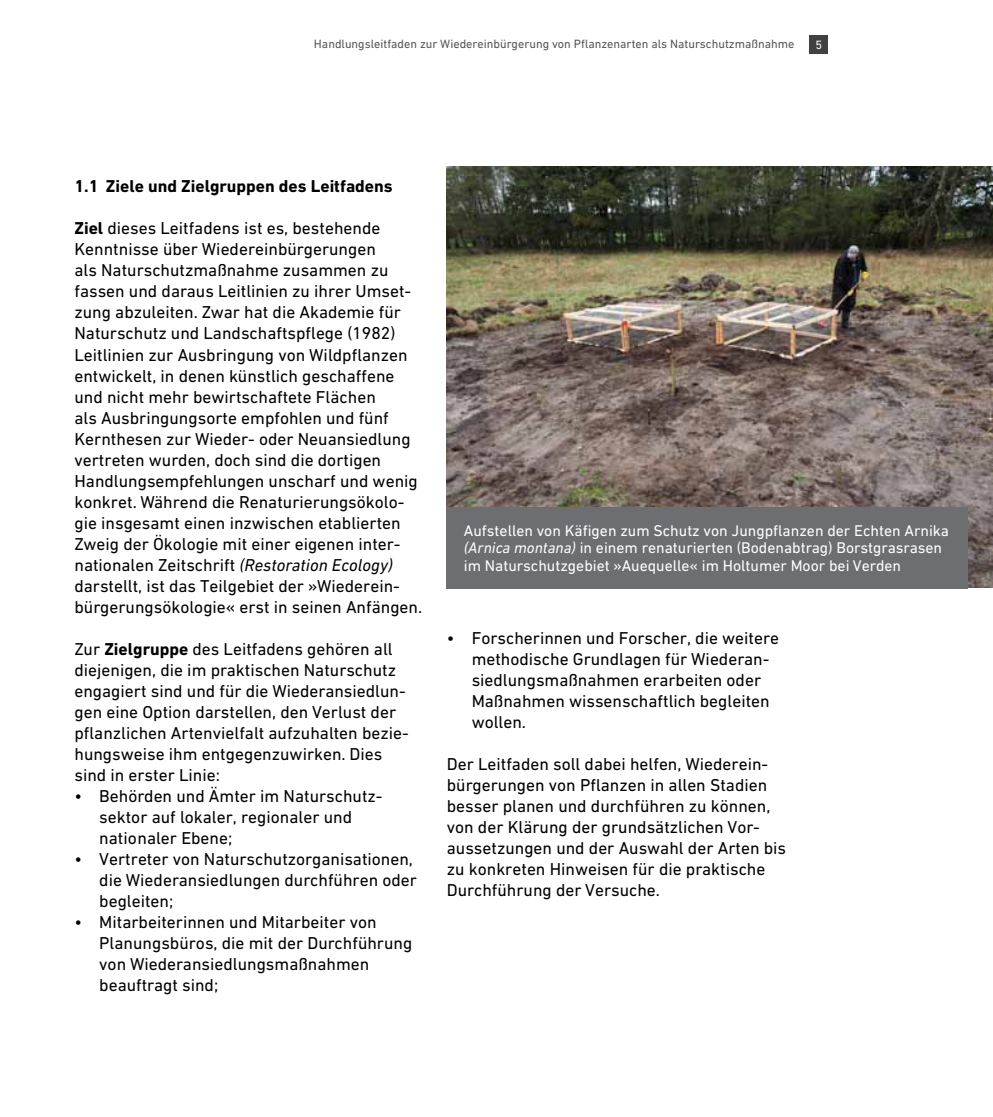
<style>
.page{position:relative;width:993px;height:1117px;background:#fff}
.page>*{position:absolute;margin:0;border:0;box-sizing:border-box;transform-origin:0 0}
.t1{font:17.5px/21px "DIN Next W1 G";color:#000}
.t2{font:700 17.5px "DIN Next W1 G";color:#000}
.t3{font:15.75px/17.5px "DIN Next W1 G";color:#fff}
.t4{font:12.25px "DIN Next W1 G";color:#565659}
.t5{font:12.25px "DIN Next W1 G";color:#fff}
.s1{font-weight:700}
.s2{font-style:italic}
</style>
<div class="page">
<div style="left:809px;top:35px;width:19px;height:19px;background:#414042"></div>
<img style="left:446px;top:167px;width:546px;height:420px">
<div style="left:446px;top:506px;width:521px;height:82px;background:#6d6e71"></div>
<p class="t4" style="left:314px;top:37px;width:482px">Handlungsleitfaden zur Wiedereinbürgerung von Pflanzenarten als Naturschutzmaßnahme</p>
<p class="t5" style="left:815px;top:38px;width:8px">5</p>
<p class="t2" style="left:74px;top:176px;width:319px">1.1 Ziele und Zielgruppen des Leitfadens</p>
<p class="t1" style="left:74px;top:218px;width:349px"><span class="s1">Ziel</span> dieses Leitfadens ist es, bestehende Kenntnisse über Wiedereinbürgerungen<br>als Naturschutzmaßnahme zusammen zu fassen und daraus Leitlinien zu ihrer Umset&shy;zung abzuleiten. Zwar hat die Akademie für Naturschutz und Landschaftspflege (1982)<br>Leitlinien zur Ausbringung von Wildpflanzen entwickelt, in denen künstlich geschaffene und nicht mehr bewirtschaftete Flächen<br>als Ausbringungsorte empfohlen und fünf Kernthesen zur Wieder- oder Neuansiedlung vertreten wurden, doch sind die dortigen Handlungsempfehlungen unscharf und wenig konkret. Während die Renaturierungsökolo&shy;gie insgesamt einen inzwischen etablierten Zweig der Ökologie mit einer eigenen inter&shy;nationalen Zeitschrift <span class="s2">(Restoration Ecology) </span>darstellt, ist das Teilgebiet der »Wiederein&shy;bürgerungsökologie« erst in seinen Anfängen.</p>
<p class="t1" style="left:74px;top:638px;width:335px">Zur <span class="s1">Zielgruppe</span> des Leitfadens gehören all diejenigen, die im praktischen Naturschutz engagiert sind und für die Wiederansiedlun&shy;gen eine Option darstellen, den Verlust der pflanzlichen Artenvielfalt aufzuhalten bezie&shy;hungsweise ihm entgegenzuwirken. Dies sind in erster Linie:</p>
<p class="t1" style="left:99px;top:785px;width:285px;text-indent:-25px">• Behörden und Ämter im Naturschutz&shy;sektor auf lokaler, regionaler und nationaler Ebene;</p>
<p class="t1" style="left:99px;top:848px;width:319px;text-indent:-25px">• Vertreter von Naturschutzorganisationen, die Wiederansiedlungen durchführen oder begleiten;</p>
<p class="t1" style="left:99px;top:911px;width:314px;text-indent:-25px">• Mitarbeiterinnen und Mitarbeiter von Planungsbüros, die mit der Durchführung von Wiederansiedlungsmaßnahmen beauftragt sind;</p>
<p class="t3" style="left:463px;top:521px;width:486px">Aufstellen von Käfigen zum Schutz von Jungpflanzen der Echten Arnika <span class="s2">(Arnica montana)</span> in einem renaturierten (Bodenabtrag) Borstgrasrasen im Naturschutzgebiet »Auequelle« im Holtumer Moor bei Verden</p>
<p class="t1" style="left:471px;top:627px;width:309px;text-indent:-25px">• Forscherinnen und Forscher, die weitere methodische Grundlagen für Wiederan&shy;siedlungsmaßnahmen erarbeiten oder Maßnahmen wissenschaftlich begleiten wollen.</p>
<p class="t1" style="left:446px;top:753px;width:340px">Der Leitfaden soll dabei helfen, Wiederein&shy;bürgerungen von Pflanzen in allen Stadien besser planen und durchführen zu können, von der Klärung der grundsätzlichen Vor&shy;aussetzungen und der Auswahl der Arten bis zu konkreten Hinweisen für die praktische Durchführung der Versuche.</p>
</div>
